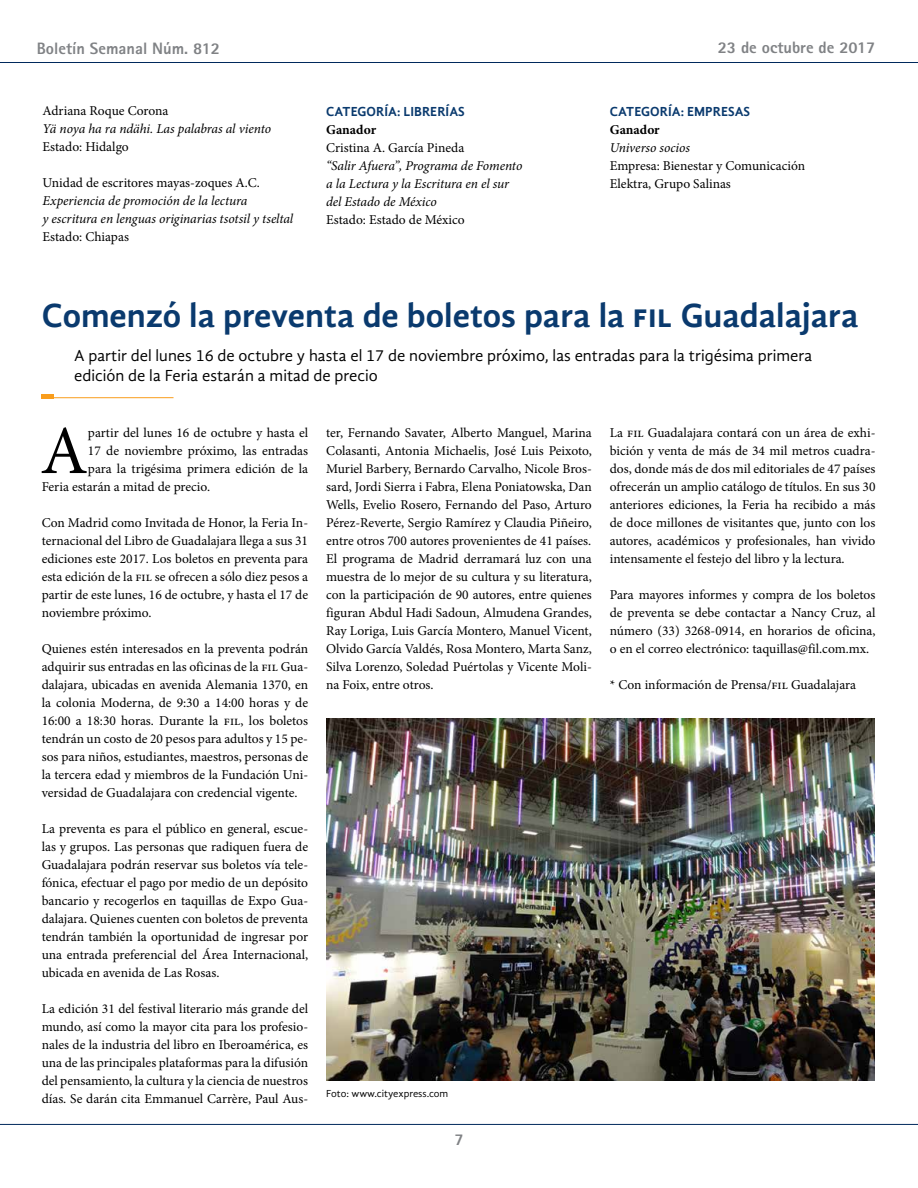
<style>
.page{position:relative;width:918px;height:1188px;background:#fff}
.page>*{position:absolute;margin:0;border:0;box-sizing:border-box;transform-origin:0 0}
.t1{font:68.85px "Minion Pro";color:#000}
.t2{font:700 34.5px "Gandhi Sans";color:#0a3a6e}
.t3{font:16.5px/19.5px "Gandhi Sans";color:#000}
.t4{font:800 16.5px "Rotis Sans Serif";color:#808285}
.t5{font:13.5px/18px "Minion Pro";color:#000;text-align:justify}
.t6{font:italic 13.5px/18px "Minion Pro";letter-spacing:-.005em;color:#000}
.t7{font:700 13.5px "Gandhi Sans";color:#0a3a6e}
.t8{font:700 13.5px "Minion Pro";letter-spacing:.005em;color:#000}
.t9{font:10.5px "Gandhi Sans";color:#000}
</style>
<div class="page">
<hr style="left:0;top:62px;width:918px;height:1px;background:#00295c">
<hr style="left:0;top:1124px;width:918px;height:1px;background:#00295c">
<hr style="left:42px;top:397px;width:132px;height:1px;background:#f99d1c">
<div style="left:42px;top:394px;width:12px;height:5px;background:#f99d1c"></div>
<img style="left:326px;top:719px;width:549px;height:361px">
<p class="t4" style="left:37px;top:38px;width:185px">Boletín Semanal Núm. 812</p>
<p class="t4" style="left:718px;top:37px;width:159px">23 de octubre de 2017</p>
<p class="t5" style="left:43px;top:102px;width:127px">Adriana Roque Corona</p>
<p class="t6" style="left:43px;top:120px;width:230px">Yä noya ha ra ndähi. Las palabras al viento</p>
<p class="t5" style="left:43px;top:138px;width:88px">Estado: Hidalgo</p>
<p class="t5" style="left:43px;top:174px;width:219px">Unidad de escritores mayas-zoques A.C.</p>
<p class="t6" style="left:43px;top:192px;width:252px">Experiencia de promoción de la lectura<br>y escritura en lenguas originarias tsotsil y tseltal</p>
<p class="t5" style="left:43px;top:228px;width:88px">Estado: Chiapas</p>
<p class="t7" style="left:326px;top:104px;width:132px">Categoría: Librerías</p>
<p class="t8" style="left:326px;top:120px;width:51px">Ganador</p>
<p class="t5" style="left:326px;top:139px;width:140px">Cristina A. García Pineda</p>
<p class="t6" style="left:326px;top:157px;width:198px">“Salir Afuera”, Programa de Fomento a la Lectura y la Escritura en el sur del Estado de México</p>
<p class="t5" style="left:326px;top:211px;width:140px">Estado: Estado de México</p>
<p class="t7" style="left:610px;top:103px;width:120px">Categoría: Empresas</p>
<p class="t8" style="left:610px;top:120px;width:51px">Ganador</p>
<p class="t6" style="left:610px;top:138px;width:82px">Universo socios</p>
<p class="t5" style="left:610px;top:157px;width:197px">Empresa: Bienestar y Comunicación<br>Elektra, Grupo Salinas</p>
<h2 class="t2" style="left:42px;top:295px;width:819px">Comenzó la preventa de boletos para la fil Guadalajara</h2>
<p class="t3" style="left:74px;top:346px;width:740px">A partir del lunes 16 de octubre y hasta el 17 de noviembre próximo, las entradas para la trigésima primera edición de la Feria estarán a mitad de precio</p>
<h1 class="t1" style="left:40px;top:405px;width:49px">A</h1>
<p class="t5" style="left:88px;top:424px;width:222px">partir del lunes 16 de octubre y hasta el</p>
<p class="t5" style="left:88px;top:442px;width:222px">17 de noviembre próximo, las entradas</p>
<p class="t5" style="left:88px;top:460px;width:222px">para la trigésima primera edición de la</p>
<p class="t5" style="left:42px;top:478px;width:170px">Feria estarán a mitad de precio.</p>
<p class="t5" style="left:42px;top:514px;width:268px">Con Madrid como Invitada de Honor, la Feria In&shy;ternacional del Libro de Guadalajara llega a sus 31 ediciones este 2017. Los boletos en preventa para esta edición de la fil se ofrecen a sólo diez pesos a partir de este lunes, 16 de octubre, y hasta el 17 de noviembre próximo.</p>
<p class="t5" style="left:42px;top:640px;width:268px">Quienes estén interesados en la preventa podrán adquirir sus entradas en las oficinas de la fil Gua&shy;dalajara, ubicadas en avenida Alemania 1370, en la colonia Moderna, de 9:30 a 14:00 horas y de 16:00 a 18:30 horas. Durante la fil, los boletos tendrán un costo de 20 pesos para adultos y 15 pe&shy;sos para niños, estudiantes, maestros, personas de la tercera edad y miembros de la Fundación Uni&shy;versidad de Guadalajara con credencial vigente.</p>
<p class="t5" style="left:42px;top:820px;width:268px">La preventa es para el público en general, escue&shy;las y grupos. Las personas que radiquen fuera de Guadalajara podrán reservar sus boletos vía tele&shy;fónica, efectuar el pago por medio de un depósito bancario y recogerlos en taquillas de Expo Gua&shy;dalajara. Quienes cuenten con boletos de preventa tendrán también la oportunidad de ingresar por una entrada preferencial del Área Internacional, ubicada en avenida de Las Rosas.</p>
<p class="t5" style="left:42px;top:1000px;width:268px">La edición 31 del festival literario más grande del mundo, así como la mayor cita para los profesio&shy;nales de la industria del libro en Iberoamérica, es una de las principales plataformas para la difusión del pensamiento, la cultura y la ciencia de nuestros días. Se darán cita Emmanuel Carrère, Paul Aus-</p>
<p class="t5" style="left:326px;top:424px;width:267px">ter, Fernando Savater, Alberto Manguel, Marina Colasanti, Antonia Michaelis, José Luis Peixoto, Muriel Barbery, Bernardo Carvalho, Nicole Bros&shy;sard, Jordi Sierra i Fabra, Elena Poniatowska, Dan Wells, Evelio Rosero, Fernando del Paso, Arturo Pérez-Reverte, Sergio Ramírez y Claudia Piñeiro, entre otros 700 autores provenientes de 41 países.<br>El programa de Madrid derramará luz con una muestra de lo mejor de su cultura y su literatura, con la participación de 90 autores, entre quienes figuran Abdul Hadi Sadoun, Almudena Grandes, Ray Loriga, Luis García Montero, Manuel Vicent, Olvido García Valdés, Rosa Montero, Marta Sanz, Silva Lorenzo, Soledad Puértolas y Vicente Moli&shy;na Foix, entre otros.</p>
<p class="t5" style="left:610px;top:424px;width:267px">La fil Guadalajara contará con un área de exhi&shy;bición y venta de más de 34 mil metros cuadra&shy;dos, donde más de dos mil editoriales de 47 países ofrecerán un amplio catálogo de títulos. En sus 30 anteriores ediciones, la Feria ha recibido a más de doce millones de visitantes que, junto con los autores, académicos y profesionales, han vivido intensamente el festejo del libro y la lectura.</p>
<p class="t5" style="left:610px;top:586px;width:267px">Para mayores informes y compra de los boletos de preventa se debe contactar a Nancy Cruz, al número (33) 3268-0914, en horarios de oficina, o en el correo electrónico: taquillas@fil.com.mx.</p>
<p class="t5" style="left:610px;top:676px;width:248px">* Con información de Prensa/fil Guadalajara</p>
<p class="t9" style="left:326px;top:1087px;width:124px">Foto: www.cityexpress.com</p>
<p class="t4" style="left:455px;top:1129px;width:11px">7</p>
</div>
